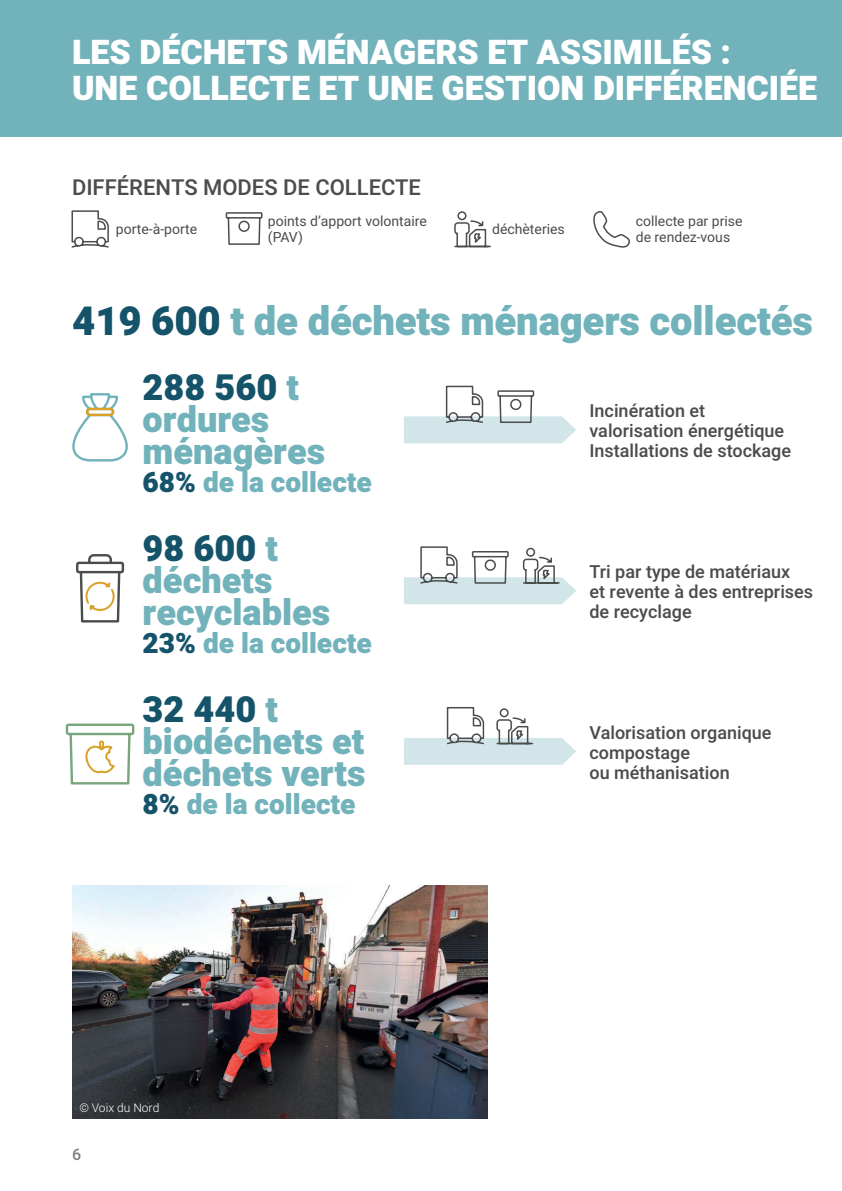
<style>
.page{position:relative;width:842px;height:1191px;background:#fff}
.page>*{position:absolute;margin:0;border:0;box-sizing:border-box;transform-origin:0 0}
.titre_2{font:900 40px "Heebo";letter-spacing:-.005em;color:#71b2bb}
.titre_3{font:900 36px/32px "Heebo";color:#71b2bb}
.titre_3-2{font:900 36px "Heebo";color:#145369}
.titre_1{font:900 34px/36px "Heebo";color:#fff}
.titre_4{font:900 28px "Heebo";color:#71b2bb}
.indication_capitale{font:500 22px "Heebo";color:#4b4c4d}
.indications{font:500 18px/20px "Heebo";color:#4b4c4d}
.t1{font:500 16px "Heebo";color:#808285}
.légende_graph{font:14px/16px "Heebo";color:#4b4c4d}
.source{font:300 12px "Heebo";color:#fff}
.s1{color:#145369}
.s2{color:#71b2bb}
</style>
<div class="page">
<div style="left:0;top:0;width:842px;height:137px;background:#71b2bb"></div>
<svg style="left:72px;top:393px;width:56px;height:69px"></svg>
<div style="left:86px;top:408px;width:28px;height:8px;border:2px solid #d9a127;border-radius:3px"></div>
<svg style="left:65px;top:723px;width:70px;height:62px"></svg>
<svg style="left:76px;top:554px;width:49px;height:69px"></svg>
<svg style="left:404px;top:707px;width:172px;height:58px"></svg>
<svg style="left:454px;top:211px;width:37px;height:37px"></svg>
<svg style="left:594px;top:211px;width:36px;height:37px"></svg>
<svg style="left:71px;top:210px;width:38px;height:38px"></svg>
<svg style="left:225px;top:212px;width:38px;height:33px"></svg>
<div style="left:238px;top:221px;width:12px;height:11px;border:2px solid #4b4c4d;border-radius:50%"></div>
<svg style="left:404px;top:385px;width:172px;height:58px"></svg>
<div style="left:510px;top:399px;width:11px;height:11px;border:2px solid #4b4c4d;border-radius:50%"></div>
<svg style="left:404px;top:546px;width:172px;height:58px"></svg>
<div style="left:485px;top:559px;width:11px;height:12px;border:2px solid #4b4c4d;border-radius:50%"></div>
<img style="left:72px;top:885px;width:415px;height:234px">
<p class="titre_1" style="left:72px;top:35px;width:747px">LES DÉCHETS MÉNAGERS ET ASSIMILÉS :<br>UNE COLLECTE ET UNE GESTION DIFFÉRENCIÉE</p>
<p class="indication_capitale" style="left:72px;top:172px;width:351px">DIFFÉRENTS MODES DE COLLECTE</p>
<p class="légende_graph" style="left:268px;top:213px;width:161px">points d’apport volontaire (PAV)</p>
<p class="légende_graph" style="left:116px;top:221px;width:83px">porte-à-porte</p>
<p class="légende_graph" style="left:492px;top:221px;width:74px">déchèteries</p>
<p class="légende_graph" style="left:636px;top:213px;width:108px">collecte par prise de rendez-vous</p>
<p class="titre_2" style="left:72px;top:293px;width:742px"><span class="s1">419 600</span> t de déchets ménagers collectés</p>
<p class="titre_3-2" style="left:143px;top:362px;width:158px">288 560 <span class="s2">t</span></p>
<p class="titre_3" style="left:143px;top:405px;width:128px">ordures</p>
<p class="titre_3" style="left:143px;top:437px;width:184px">ménagères</p>
<p class="titre_4" style="left:143px;top:463px;width:231px"><span class="s1">68%</span> de la collecte</p>
<p class="titre_3-2" style="left:143px;top:523px;width:137px">98 600 <span class="s2">t</span></p>
<p class="titre_3" style="left:143px;top:566px;width:131px">déchets</p>
<p class="titre_3" style="left:143px;top:598px;width:189px">recyclables</p>
<p class="titre_4" style="left:143px;top:624px;width:231px"><span class="s1">23%</span> de la collecte</p>
<p class="titre_3-2" style="left:143px;top:684px;width:137px">32 440 <span class="s2">t</span></p>
<p class="titre_3" style="left:143px;top:727px;width:224px">biodéchets et déchets verts</p>
<p class="titre_4" style="left:143px;top:784px;width:215px"><span class="s1">8%</span> de la collecte</p>
<p class="source" style="left:79px;top:1099px;width:82px">© Voix du Nord</p>
<p class="t1" style="left:72px;top:1143px;width:11px">6</p>
<p class="indications" style="left:589px;top:400px;width:196px">Incinération et valorisation énergétique</p>
<p class="indications" style="left:589px;top:440px;width:203px">Installations de stockage</p>
<p class="indications" style="left:589px;top:561px;width:225px">Tri par type de matériaux<br>et revente à des entreprises de recyclage</p>
<p class="indications" style="left:589px;top:722px;width:184px">Valorisation organique compostage<br>ou méthanisation</p>
</div>
